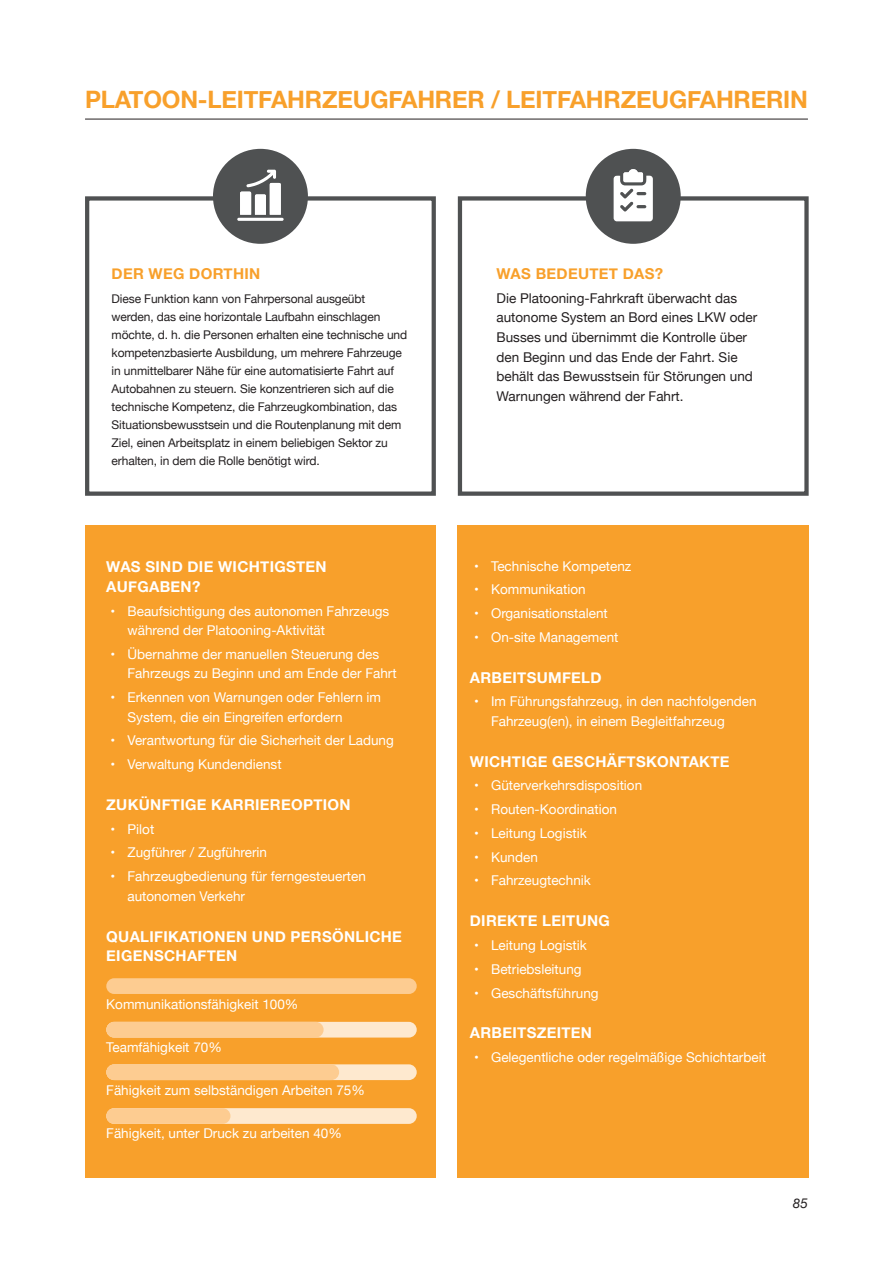
<style>
.page{position:relative;width:893px;height:1263px;background:#fff}
.page>*{position:absolute;margin:0;border:0;box-sizing:border-box;transform-origin:0 0}
.t1{font:700 24px "Helvetica Neue";letter-spacing:-.01em;color:#f8a02b}
.t2{font:700 15px/19.5px "Helvetica Neue";letter-spacing:.02em;color:#fff}
.t3{font:700 15px "Helvetica Neue";letter-spacing:.02em;color:#f8a02b}
.t4{font:13.5px/19.5px "Helvetica Neue";color:#fff}
.t5{font:13.5px/19.5px "Helvetica Neue";color:#231f20}
.t6{font:italic 13.5px "Helvetica Neue";color:#231f20}
.t7{font:12px/18px "Helvetica Neue";letter-spacing:-.01em;color:#231f20}
</style>
<div class="page">
<div style="left:85px;top:526px;width:351px;height:652px;background:#f8a02b"></div>
<div style="left:85px;top:196px;width:351px;height:300px;border:4px solid #4f5152"></div>
<div style="left:458px;top:196px;width:351px;height:300px;border:4px solid #4f5152"></div>
<div style="left:457px;top:526px;width:352px;height:652px;background:#f8a02b"></div>
<div style="left:213px;top:149px;width:95px;height:95px;background:#4f5152;border-radius:50%"></div>
<div style="left:586px;top:149px;width:95px;height:95px;background:#4f5152;border-radius:50%"></div>
<hr style="left:85px;top:119px;width:723px;height:1px;background:#231f20">
<svg style="left:237px;top:170px;width:47px;height:51px"></svg>
<svg style="left:614px;top:169px;width:39px;height:52px"></svg>
<div style="left:106px;top:1022px;width:311px;height:15px;background:#fee9cf;border-radius:8px"></div>
<div style="left:106px;top:978px;width:311px;height:16px;background:#fdcc91;border-radius:8px"></div>
<div style="left:106px;top:1022px;width:218px;height:15px;background:#fdcc91;border-radius:8px"></div>
<div style="left:106px;top:1064px;width:311px;height:16px;background:#fee9cf;border-radius:8px"></div>
<div style="left:106px;top:1108px;width:311px;height:16px;background:#fee9cf;border-radius:8px"></div>
<div style="left:106px;top:1064px;width:233px;height:16px;background:#fdcc91;border-radius:8px"></div>
<div style="left:106px;top:1108px;width:124px;height:16px;background:#fdcc91;border-radius:8px"></div>
<p class="t1" style="left:85px;top:81px;width:724px">PLATOON-LEITFAHRZEUGFAHRER / LEITFAHRZEUGFAHRERIN</p>
<p class="t3" style="left:112px;top:262px;width:150px">DER WEG DORTHIN</p>
<p class="t7" style="left:112px;top:290px;width:297px">Diese Funktion kann von Fahrpersonal ausgeübt werden, das eine horizontale Laufbahn einschlagen möchte, d. h. die Personen erhalten eine technische und kompetenzbasierte Ausbildung, um mehrere Fahrzeuge in unmittelbarer Nähe für eine automatisierte Fahrt auf Autobahnen zu steuern. Sie konzentrieren sich auf die technische Kompetenz, die Fahrzeugkombination, das Situationsbewusstsein und die Routenplanung mit dem Ziel, einen Arbeitsplatz in einem beliebigen Sektor zu erhalten, in dem die Rolle benötigt wird.</p>
<p class="t2" style="left:106px;top:558px;width:222px">WAS SIND DIE WICHTIGSTEN<br>AUFGABEN?</p>
<p class="t4" style="left:128px;top:602px;width:263px;text-indent:-17px">• Beaufsichtigung des autonomen Fahrzeugs während der Platooning-Aktivität</p>
<p class="t4" style="left:128px;top:645px;width:271px;text-indent:-17px">• Übernahme der manuellen Steuerung des<br>Fahrzeugs zu Beginn und am Ende der Fahrt</p>
<p class="t4" style="left:128px;top:688px;width:255px;text-indent:-17px">• Erkennen von Warnungen oder Fehlern im<br>System, die ein Eingreifen erfordern</p>
<p class="t4" style="left:111px;top:732px;width:285px">• Verantwortung für die Sicherheit der Ladung</p>
<p class="t4" style="left:111px;top:755px;width:173px">• Verwaltung Kundendienst</p>
<p class="t2" style="left:106px;top:795px;width:246px">ZUKÜNFTIGE KARRIEREOPTION</p>
<p class="t4" style="left:111px;top:820px;width:45px">• Pilot</p>
<p class="t4" style="left:111px;top:844px;width:158px">• Zugführer / Zugführerin</p>
<p class="t4" style="left:128px;top:867px;width:240px;text-indent:-17px">• Fahrzeugbedienung für ferngesteuerten autonomen Verkehr</p>
<p class="t2" style="left:106px;top:927px;width:297px">QUALIFIKATIONEN UND PERSÖNLICHE<br>EIGENSCHAFTEN</p>
<p class="t4" style="left:106px;top:995px;width:194px">Kommunikationsfähigkeit 100%</p>
<p class="t4" style="left:106px;top:1038px;width:117px">Teamfähigkeit 70%</p>
<p class="t4" style="left:106px;top:1081px;width:260px">Fähigkeit zum selbständigen Arbeiten 75%</p>
<p class="t4" style="left:106px;top:1124px;width:237px">Fähigkeit, unter Druck zu arbeiten 40%</p>
<p class="t3" style="left:497px;top:262px;width:168px">WAS BEDEUTET DAS?</p>
<p class="t5" style="left:497px;top:289px;width:262px">Die Platooning-Fahrkraft überwacht das autonome System an Bord eines LKW oder Busses und übernimmt die Kontrolle über den Beginn und das Ende der Fahrt. Sie behält das Bewusstsein für Störungen und Warnungen während der Fahrt.</p>
<p class="t4" style="left:474px;top:557px;width:159px">• Technische Kompetenz</p>
<p class="t4" style="left:474px;top:581px;width:113px">• Kommunikation</p>
<p class="t4" style="left:474px;top:604px;width:135px">• Organisationstalent</p>
<p class="t4" style="left:474px;top:628px;width:146px">• On-site Management</p>
<p class="t2" style="left:470px;top:668px;width:133px">ARBEITSUMFELD</p>
<p class="t4" style="left:491px;top:693px;width:267px;text-indent:-17px">• Im Führungsfahrzeug, in den nachfolgenden<br>Fahrzeug(en), in einem Begleitfahrzeug</p>
<p class="t2" style="left:470px;top:752px;width:261px">WICHTIGE GESCHÄFTSKONTAKTE</p>
<p class="t4" style="left:474px;top:777px;width:170px">• Güterverkehrsdisposition</p>
<p class="t4" style="left:474px;top:800px;width:144px">• Routen-Koordination</p>
<p class="t4" style="left:474px;top:824px;width:114px">• Leitung Logistik</p>
<p class="t4" style="left:474px;top:848px;width:65px">• Kunden</p>
<p class="t4" style="left:474px;top:872px;width:118px">• Fahrzeugtechnik</p>
<p class="t2" style="left:470px;top:911px;width:141px">DIREKTE LEITUNG</p>
<p class="t4" style="left:474px;top:936px;width:114px">• Leitung Logistik</p>
<p class="t4" style="left:474px;top:960px;width:109px">• Betriebsleitung</p>
<p class="t4" style="left:474px;top:984px;width:126px">• Geschäftsführung</p>
<p class="t2" style="left:470px;top:1023px;width:124px">ARBEITSZEITEN</p>
<p class="t4" style="left:474px;top:1048px;width:293px">• Gelegentliche oder regelmäßige Schichtarbeit</p>
<p class="t6" style="left:793px;top:1193px;width:17px">85</p>
</div>
